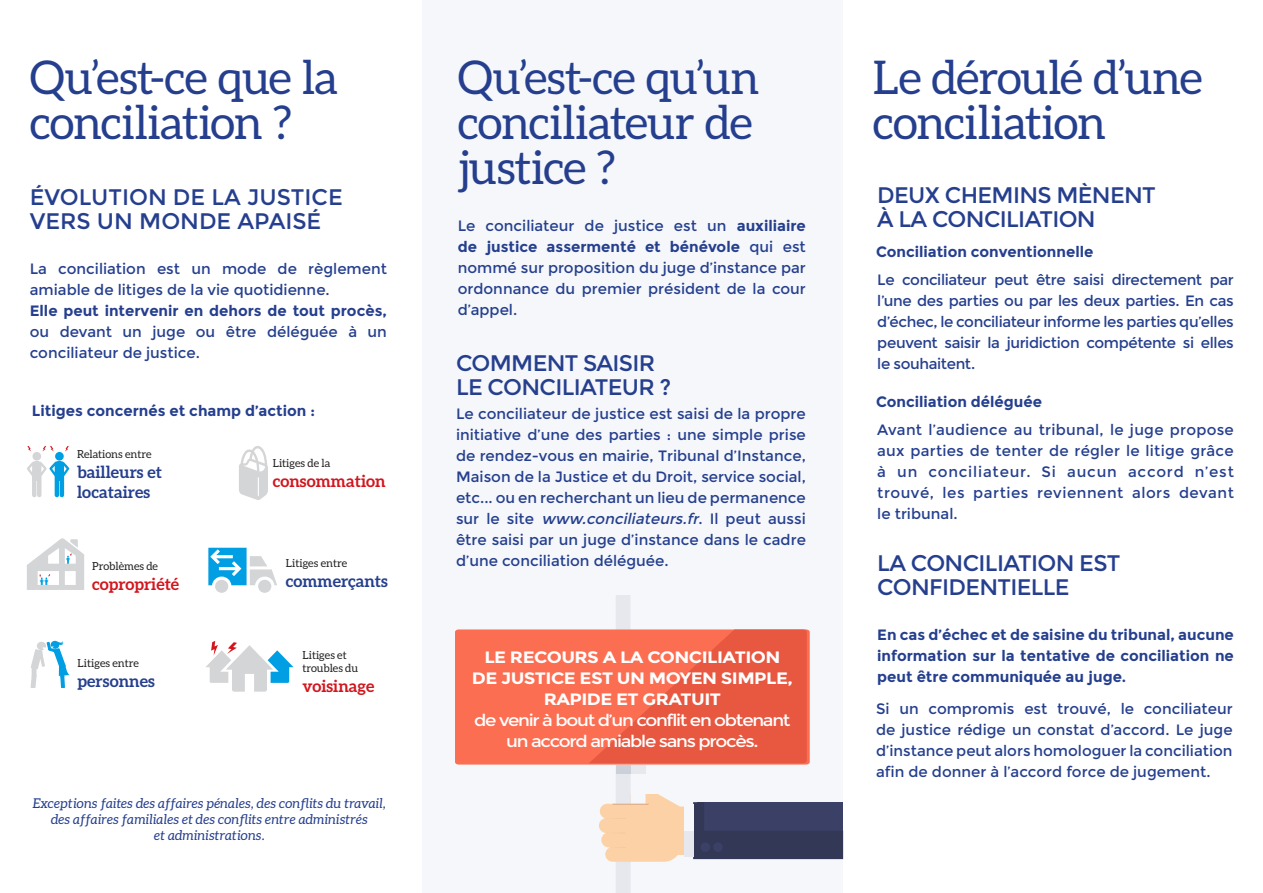
<style>
.page{position:relative;width:1263px;height:893px;background:#fff}
.page>*{position:absolute;margin:0;border:0;box-sizing:border-box;transform-origin:0 0}
.t1{font:46.5px/45px "Aleo";letter-spacing:-.015em;color:#253f8e}
.t2{font:22.5px/24px "Montserrat";letter-spacing:-.03em;color:#253f8e}
.t3{font:22.5px/24px "Montserrat";color:#253f8e}
.t4{font:700 16.65px/20px "Aleo";color:#253f8e}
.t5{font:700 16.65px "Aleo";color:#d2161e}
.t6{font:700 16.5px/21px "Montserrat";letter-spacing:-.03em;color:#fff;text-align:center;scale:1.11 1}
.t7{font:16.5px/21px "Montserrat";letter-spacing:-.07em;color:#fff;text-align:center;scale:1.11 1}
.t8{font:15px/21px "Montserrat";color:#253f8e;text-align:justify}
.t9{font:700 15px/21px "Montserrat";color:#253f8e;text-align:justify}
.t10{font:italic 13.5px/16.2px "Aleo";letter-spacing:.01em;color:#253f8e;text-align:center}
.t11{font:11.1px/13.4px "Aleo";color:#231f20}
.s1{font-weight:700}
.s2{font-style:italic}
</style>
<div class="page">
<div style="left:422px;top:0;width:421px;height:893px;background:#f5f7fa"></div>
<div style="left:455px;top:629px;width:134px;height:136px;background:#fc6e52"></div>
<svg style="left:589px;top:595px;width:254px;height:298px"></svg>
<svg style="left:27px;top:538px;width:57px;height:52px"></svg>
<svg style="left:27px;top:446px;width:4px;height:5px"></svg>
<div style="left:32px;top:452px;width:9px;height:9px;background:#d4d5d7;border-radius:50%"></div>
<div style="left:55px;top:452px;width:9px;height:9px;background:#009ee3;border-radius:50%"></div>
<svg style="left:27px;top:460px;width:43px;height:38px"></svg>
<svg style="left:65px;top:446px;width:4px;height:5px"></svg>
<svg style="left:42px;top:446px;width:12px;height:5px"></svg>
<svg style="left:239px;top:446px;width:29px;height:54px"></svg>
<svg style="left:31px;top:641px;width:38px;height:47px"></svg>
<div style="left:258px;top:580px;width:13px;height:13px;background:#d4d5d7;border-radius:50%"></div>
<div style="left:215px;top:580px;width:13px;height:13px;background:#d4d5d7;border-radius:50%"></div>
<svg style="left:208px;top:548px;width:69px;height:37px"></svg>
<svg style="left:206px;top:641px;width:87px;height:51px"></svg>
<p class="t1" style="left:30px;top:54px;width:310px">Qu’est-ce que la conciliation ?</p>
<p class="t3" style="left:30px;top:185px;width:315px">ÉVOLUTION DE LA JUSTICE<br>VERS UN MONDE APAISÉ</p>
<p class="t8" style="left:30px;top:258px;width:359px">La conciliation est un mode de règlement amiable de litiges de la vie quotidienne.</p>
<p class="t8" style="left:30px;top:300px;width:359px"><span class="s1">Elle peut intervenir en dehors de tout procès, </span>ou devant un juge ou être déléguée à un conciliateur de justice.</p>
<p class="t9" style="left:32px;top:400px;width:285px">Litiges concernés et champ d’action :</p>
<p class="t11" style="left:77px;top:447px;width:76px">Relations entre</p>
<p class="t4" style="left:77px;top:462px;width:86px">bailleurs et locataires</p>
<p class="t11" style="left:92px;top:559px;width:67px">Problèmes de</p>
<p class="t5" style="left:92px;top:574px;width:89px">copropriété</p>
<p class="t11" style="left:78px;top:656px;width:63px">Litiges entre</p>
<p class="t4" style="left:78px;top:671px;width:79px">personnes</p>
<p class="t11" style="left:273px;top:457px;width:59px">Litiges de la</p>
<p class="t5" style="left:273px;top:472px;width:114px">consommation</p>
<p class="t11" style="left:286px;top:556px;width:63px">Litiges entre</p>
<p class="t4" style="left:286px;top:570px;width:103px">commerçants</p>
<p class="t11" style="left:302px;top:648px;width:57px">Litiges et troubles du</p>
<p class="t5" style="left:302px;top:677px;width:73px">voisinage</p>
<p class="t10" style="left:33px;top:794px;width:355px">Exceptions faites des affaires pénales, des conflits du travail, des affaires familiales et des conflits entre administrés<br>et administrations.</p>
<p class="t1" style="left:458px;top:54px;width:303px">Qu’est-ce qu’un conciliateur de justice ?</p>
<p class="t8" style="left:458px;top:216px;width:350px">Le conciliateur de justice est un <span class="s1">auxiliaire de justice assermenté et bénévole</span> qui est nommé sur proposition du juge d’instance par ordonnance du premier président de la cour d’appel.</p>
<p class="t2" style="left:456px;top:351px;width:201px">COMMENT SAISIR</p>
<p class="t2" style="left:456px;top:375px;width:217px">LE CONCILIATEUR ?</p>
<p class="t8" style="left:456px;top:404px;width:351px">Le conciliateur de justice est saisi de la propre initiative d’une des parties : une simple prise de rendez-vous en mairie, Tribunal d’Instance, Maison de la Justice et du Droit, service social, etc... ou en recherchant un lieu de permanence s u r l e s i te <span class="s2">www.conciliateurs.fr</span>. I l p e u t a u s s i être saisi par un juge d’instance dans le cadre d’une conciliation déléguée.</p>
<p class="t6" style="left:472px;top:647px;width:291px">LE RECOURS A LA CONCILIATION<br>DE JUSTICE EST UN MOYEN SIMPLE,<br>RAPIDE ET GRATUIT</p>
<p class="t7" style="left:474px;top:710px;width:286px">de venir à bout d’un conflit en obtenant un accord amiable sans procès.</p>
<p class="t1" style="left:873px;top:54px;width:331px">Le déroulé d’une conciliation</p>
<p class="t2" style="left:877px;top:184px;width:280px">DEUX CHEMINS MÈNENT</p>
<p class="t2" style="left:877px;top:208px;width:220px">À LA CONCILIATION</p>
<p class="t9" style="left:876px;top:241px;width:219px">Conciliation conventionnelle</p>
<p class="t8" style="left:877px;top:269px;width:358px">Le conciliateur peut être saisi directement par l’une des parties ou par les deux parties. En cas d’échec, le conciliateur informe les parties qu’elles peuvent saisir la juridiction compétente si elles le souhaitent.</p>
<p class="t9" style="left:876px;top:391px;width:167px">Conciliation déléguée</p>
<p class="t8" style="left:877px;top:419px;width:358px">Avant l’audience au tribunal, le juge propose aux parties de tenter de régler le litige grâce à un conciliateur. Si aucun accord n’est trouvé, les parties reviennent alors devant le tribunal.</p>
<p class="t2" style="left:877px;top:551px;width:245px">LA CONCILIATION EST<br>CONFIDENTIELLE</p>
<p class="t9" style="left:877px;top:624px;width:358px">En cas d’échec et de saisine du tribunal, aucune information sur la tentative de conciliation ne peut être communiquée au juge.</p>
<p class="t8" style="left:876px;top:699px;width:358px">Si un compromis est trouvé, le conciliateur de justice rédige un constat d’accord. Le juge d’instance peut alors homologuer la conciliation afin de donner à l’accord force de jugement.</p>
</div>
